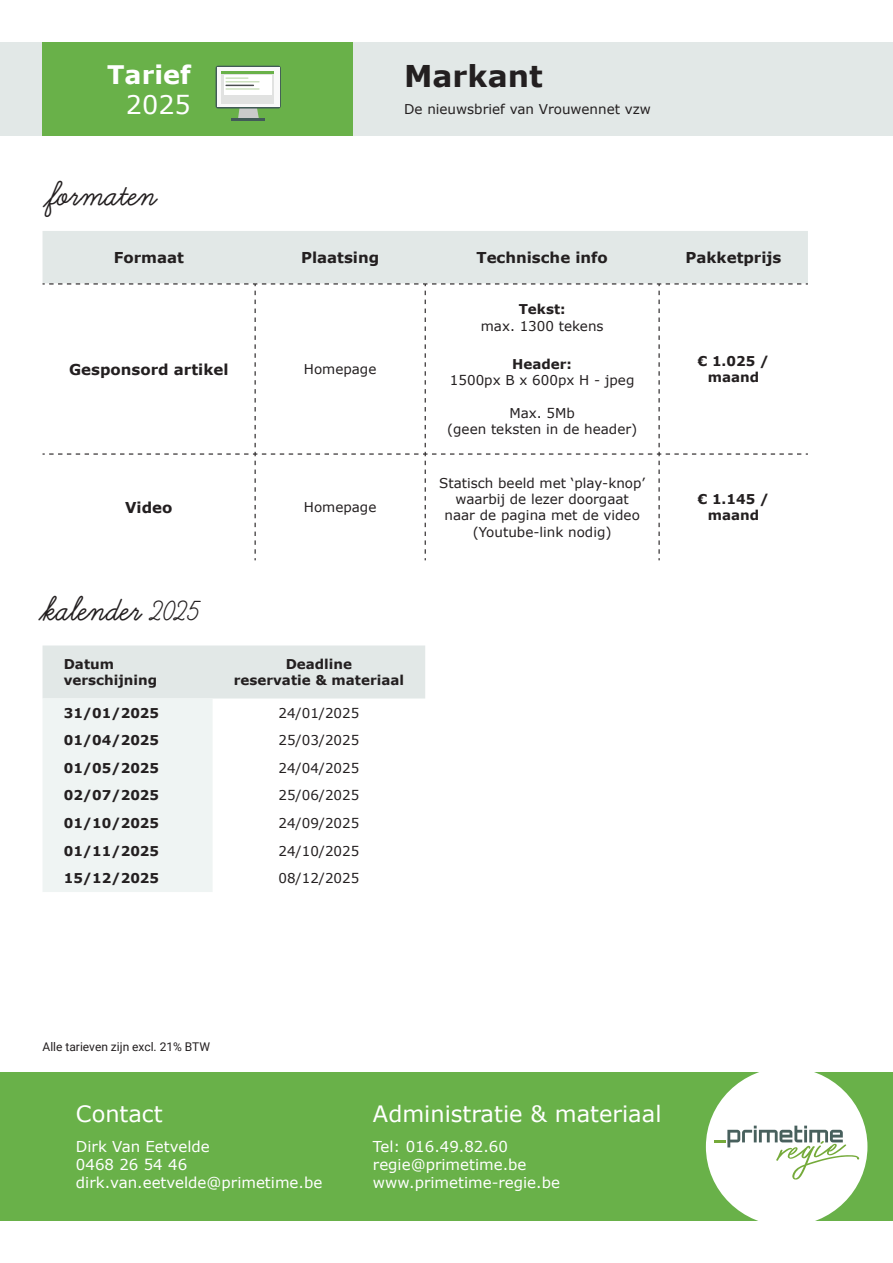
<style>
.page{position:relative;width:893px;height:1263px;background:#fff}
.page>*{position:absolute;margin:0;border:0;box-sizing:border-box;transform-origin:0 0}
.t1{font:700 37.5px "Learning Curve";color:#231f20}
.t2{font:700 30px "Verdana";color:#231f20}
.t3{font:700 25.5px/30.6px "Verdana";color:#fff;text-align:right}
.t4{font:22.5px "Verdana";color:#fff}
.t5{font:15px "Verdana";color:#fff}
.t6{font:700 15px "Verdana";color:#231f20}
.t7{font:13.5px/16.2px "Verdana";color:#231f20;text-align:center}
.t8{font:700 13.5px "Verdana";color:#231f20}
.Prijs_subtitel{font:12px "Roboto";color:#231f20}
.s1{font-weight:400}
.s2{font-size:30px}
</style>
<div class="page">
<svg style="left:43px;top:231px;width:765px;height:329px"></svg>
<svg style="left:43px;top:645px;width:382px;height:247px"></svg>
<div style="left:0;top:43px;width:893px;height:93px;background:#e2e8e7"></div>
<div style="left:43px;top:43px;width:310px;height:93px;background:#69b149"></div>
<svg style="left:238px;top:109px;width:21px;height:10px"></svg>
<svg style="left:216px;top:66px;width:65px;height:43px"></svg>
<div style="left:217px;top:67px;width:62px;height:40px;background:#f9f9f9"></div>
<hr style="left:232px;top:119px;width:33px;height:2px;background:#425b58">
<svg style="left:222px;top:73px;width:52px;height:31px"></svg>
<div style="left:224px;top:75px;width:47px;height:19px;background:linear-gradient(to right,#fff,#fff)"></div>
<hr style="left:222px;top:71px;width:52px;height:2px;background:#69b149">
<hr style="left:225px;top:77px;width:23px;height:2px;background:#cde1bf">
<hr style="left:225px;top:81px;width:35px;height:1px;background:#cde1bf">
<svg style="left:225px;top:85px;width:33px;height:14px"></svg>
<hr style="left:225px;top:88px;width:35px;height:2px;background:#cde1bf">
<div style="left:0;top:1072px;width:893px;height:149px;background:#69b149"></div>
<div style="left:706px;top:1067px;width:161px;height:159px;background:#fff;border-radius:50%"></div>
<svg style="left:714px;top:1125px;width:145px;height:54px"></svg>
<p class="t3" style="left:107px;top:59px;width:85px">Tarief<br><span class="s1">2025</span></p>
<p class="t2" style="left:404px;top:57px;width:140px">Markant</p>
<p class="t7" style="left:404px;top:101px;width:248px">De nieuwsbrief van Vrouwennet vzw</p>
<p class="t1" style="left:49px;top:174px;width:110px">formaten</p>
<p class="t6" style="left:114px;top:248px;width:72px">Formaat</p>
<p class="t6" style="left:301px;top:248px;width:80px">Plaatsing</p>
<p class="t6" style="left:476px;top:248px;width:133px">Technische info</p>
<p class="t6" style="left:685px;top:248px;width:97px">Pakketprijs</p>
<p class="t6" style="left:69px;top:359px;width:161px">Gesponsord artikel</p>
<p class="t7" style="left:304px;top:361px;width:74px">Homepage</p>
<p class="t6" style="left:125px;top:498px;width:49px">Video</p>
<p class="t7" style="left:304px;top:499px;width:74px">Homepage</p>
<p class="t1" style="left:43px;top:589px;width:159px">kalender <span class="s2">2025</span></p>
<p class="t8" style="left:64px;top:655px;width:52px">Datum</p>
<p class="t8" style="left:64px;top:672px;width:95px">verschijning</p>
<p class="t8" style="left:286px;top:655px;width:68px">Deadline</p>
<p class="t8" style="left:234px;top:672px;width:172px">reservatie &amp; materiaal</p>
<p class="t8" style="left:64px;top:704px;width:97px">31/01/2025</p>
<p class="t7" style="left:278px;top:705px;width:82px">24/01/2025</p>
<p class="t8" style="left:64px;top:731px;width:97px">01/04/2025</p>
<p class="t7" style="left:278px;top:732px;width:82px">25/03/2025</p>
<p class="t8" style="left:64px;top:759px;width:97px">01/05/2025</p>
<p class="t7" style="left:278px;top:760px;width:82px">24/04/2025</p>
<p class="t8" style="left:64px;top:787px;width:97px">02/07/2025</p>
<p class="t7" style="left:278px;top:788px;width:82px">25/06/2025</p>
<p class="t8" style="left:64px;top:814px;width:97px">01/10/2025</p>
<p class="t7" style="left:278px;top:815px;width:82px">24/09/2025</p>
<p class="t8" style="left:64px;top:842px;width:97px">01/11/2025</p>
<p class="t7" style="left:278px;top:843px;width:82px">24/10/2025</p>
<p class="t8" style="left:64px;top:870px;width:97px">15/12/2025</p>
<p class="t7" style="left:278px;top:870px;width:82px">08/12/2025</p>
<p class="t8" style="left:519px;top:301px;width:48px">Tekst:</p>
<p class="t7" style="left:481px;top:318px;width:124px">max. 1300 tekens</p>
<p class="t8" style="left:512px;top:355px;width:61px">Header:</p>
<p class="t7" style="left:450px;top:373px;width:186px">1500px B x 600px H - jpeg</p>
<p class="t7" style="left:447px;top:405px;width:192px">Max. 5Mb<br>(geen teksten in de header)</p>
<p class="t7" style="left:439px;top:475px;width:208px">Statisch beeld met ‘play-knop’ waarbij de lezer doorgaat naar de pagina met de video (Youtube-link nodig)</p>
<p class="t8" style="left:698px;top:352px;width:73px">€ 1.025 /</p>
<p class="t8" style="left:708px;top:369px;width:53px">maand</p>
<p class="t8" style="left:698px;top:491px;width:73px">€ 1.145 /</p>
<p class="t8" style="left:708px;top:507px;width:53px">maand</p>
<p class="Prijs_subtitel" style="left:43px;top:1038px;width:169px">Alle tarieven zijn excl. 21% BTW</p>
<p class="t4" style="left:76px;top:1100px;width:88px">Contact</p>
<p class="t5" style="left:76px;top:1137px;width:135px">Dirk Van Eetvelde</p>
<p class="t5" style="left:76px;top:1155px;width:113px">0468 26 54 46</p>
<p class="t5" style="left:76px;top:1173px;width:248px">dirk.van.eetvelde@primetime.be</p>
<p class="t4" style="left:373px;top:1100px;width:290px">Administratie &amp; materiaal</p>
<p class="t5" style="left:373px;top:1137px;width:137px">Tel: 016.49.82.60</p>
<p class="t5" style="left:373px;top:1155px;width:155px">regie@primetime.be</p>
<p class="t5" style="left:373px;top:1173px;width:189px">www.primetime-regie.be</p>
</div>
